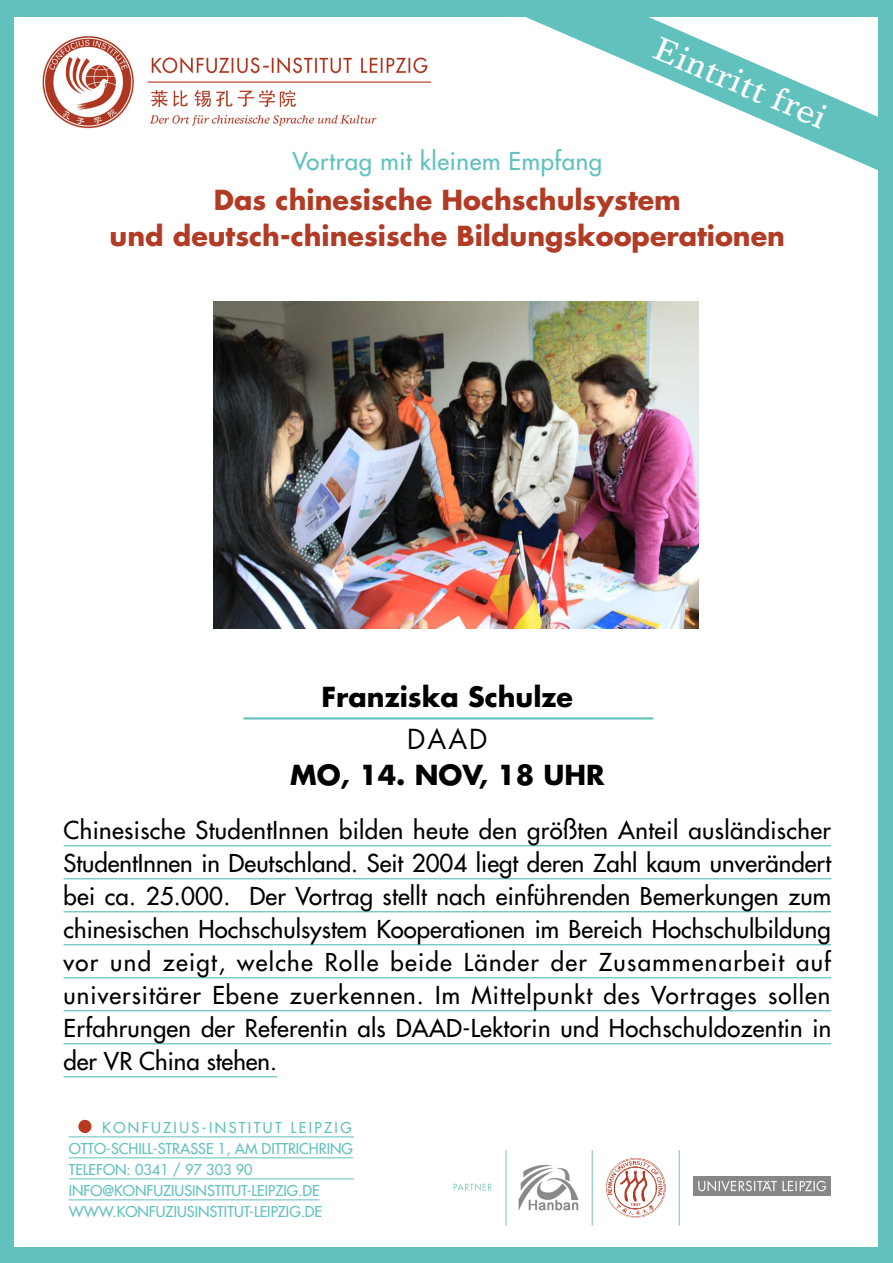
<style>
.page{position:relative;width:893px;height:1263px;background:#61c1bd}
.page>*{position:absolute;margin:0;border:0;box-sizing:border-box;transform-origin:0 0}
.t1{font:33px "Times Europa";color:#fff}
.t2{font:700 27px/36px "Futura";color:#b13b24;text-align:center}
.t3{font:700 27px "Futura";color:#000}
.t4{font:27px "Futura";color:#000}
.t5{font:24px/33px "Futura";letter-spacing:.01em;color:#000;text-align:justify}
.t6{font:24px "Futura";letter-spacing:.025em;color:#61c1bd}
.t7{font:14.55px/21px "Futura";color:#61c1bd}
.t8{font:14.55px/21px "Futura";letter-spacing:.165em;color:#61c1bd}
</style>
<div class="page">
<div style="left:15px;top:17px;width:863px;height:1229px;background:#fff"></div>
<img style="left:42px;top:36px;width:389px;height:93px">
<hr style="left:592px;top:1150px;width:1px;height:75px;background:#86cab6">
<hr style="left:505px;top:1150px;width:2px;height:75px;background:#86cab6">
<svg style="left:454px;top:1183px;width:38px;height:8px"></svg>
<img style="left:518px;top:1165px;width:61px;height:46px">
<img style="left:606px;top:1158px;width:60px;height:60px;border-radius:30px">
<hr style="left:679px;top:1150px;width:1px;height:75px;background:#86cab6">
<img style="left:694px;top:1176px;width:136px;height:19px">
<svg style="left:526px;top:17px;width:352px;height:153px"></svg>
<hr style="left:64px;top:845px;width:767px;height:1px;background:#61c1bd">
<hr style="left:64px;top:878px;width:767px;height:1px;background:#61c1bd">
<hr style="left:64px;top:911px;width:767px;height:1px;background:#61c1bd">
<hr style="left:64px;top:944px;width:767px;height:1px;background:#61c1bd">
<hr style="left:64px;top:977px;width:767px;height:1px;background:#61c1bd">
<hr style="left:64px;top:1010px;width:767px;height:1px;background:#61c1bd">
<hr style="left:64px;top:1043px;width:767px;height:1px;background:#61c1bd">
<hr style="left:64px;top:1076px;width:213px;height:1px;background:#61c1bd">
<hr style="left:69px;top:1136px;width:285px;height:1px;background:#61c1bd">
<hr style="left:69px;top:1157px;width:284px;height:1px;background:#61c1bd">
<hr style="left:69px;top:1178px;width:285px;height:1px;background:#61c1bd">
<hr style="left:69px;top:1199px;width:251px;height:1px;background:#61c1bd">
<div style="left:78px;top:1120px;width:13px;height:13px;background:#b73a20;border-radius:50%"></div>
<hr style="left:243px;top:717px;width:410px;height:2px;background:#61c1bd">
<img style="left:213px;top:302px;width:486px;height:327px">
<p class="t6" style="left:292px;top:146px;width:311px">Vortrag mit kleinem Empfang</p>
<h1 class="t1" style="left:664px;top:29px;width:186px;rotate:23deg">Eintritt frei</h1>
<p class="t2" style="left:110px;top:182px;width:677px">Das chinesische Hochschulsystem<br>und deutsch-chinesische Bildungskooperationen</p>
<p class="t3" style="left:322px;top:679px;width:253px">Franziska Schulze</p>
<p class="t4" style="left:407px;top:722px;width:82px">DAAD</p>
<p class="t3" style="left:290px;top:757px;width:316px">MO, 14. NOV, 18 UHR</p>
<p class="t5" style="left:64px;top:814px;width:769px">Chinesische StudentInnen bilden heute den größten Anteil ausländischer StudentInnen in Deutschland. Seit 2004 liegt deren Zahl kaum unverändert bei ca. 25.000. Der Vortrag stellt nach einführenden Bemerkungen zum chinesischen Hochschulsystem Kooperationen im Bereich Hochschulbildung vor und zeigt, welche Rolle beide Länder der Zusammenarbeit auf universitärer Ebene zuerkennen. Im Mittelpunkt des Vortrages sollen Erfahrungen der Referentin als DAAD-Lektorin und Hochschuldozentin in der VR China stehen.</p>
<p class="t8" style="left:69px;top:1117px;width:284px;text-indent:33px">Konfuzi us -i ns ti tut lei pzi g<br>Otto-Schill</p>
<p class="t7" style="left:153px;top:1138px;width:143px">-StraSSe 1, am dittrichri</p>
<p class="t7" style="left:330px;top:1138px;width:24px">ng</p>
<p class="t7" style="left:69px;top:1159px;width:246px;text-indent:27px">fon: 0341 / 97 303 90 info@konfuzi usi nstitut-lei pzig.de www.konfuzi usi nstitut-lei pzig.de</p>
<p class="t7" style="left:69px;top:1159px;width:8px">Tele</p>
</div>
